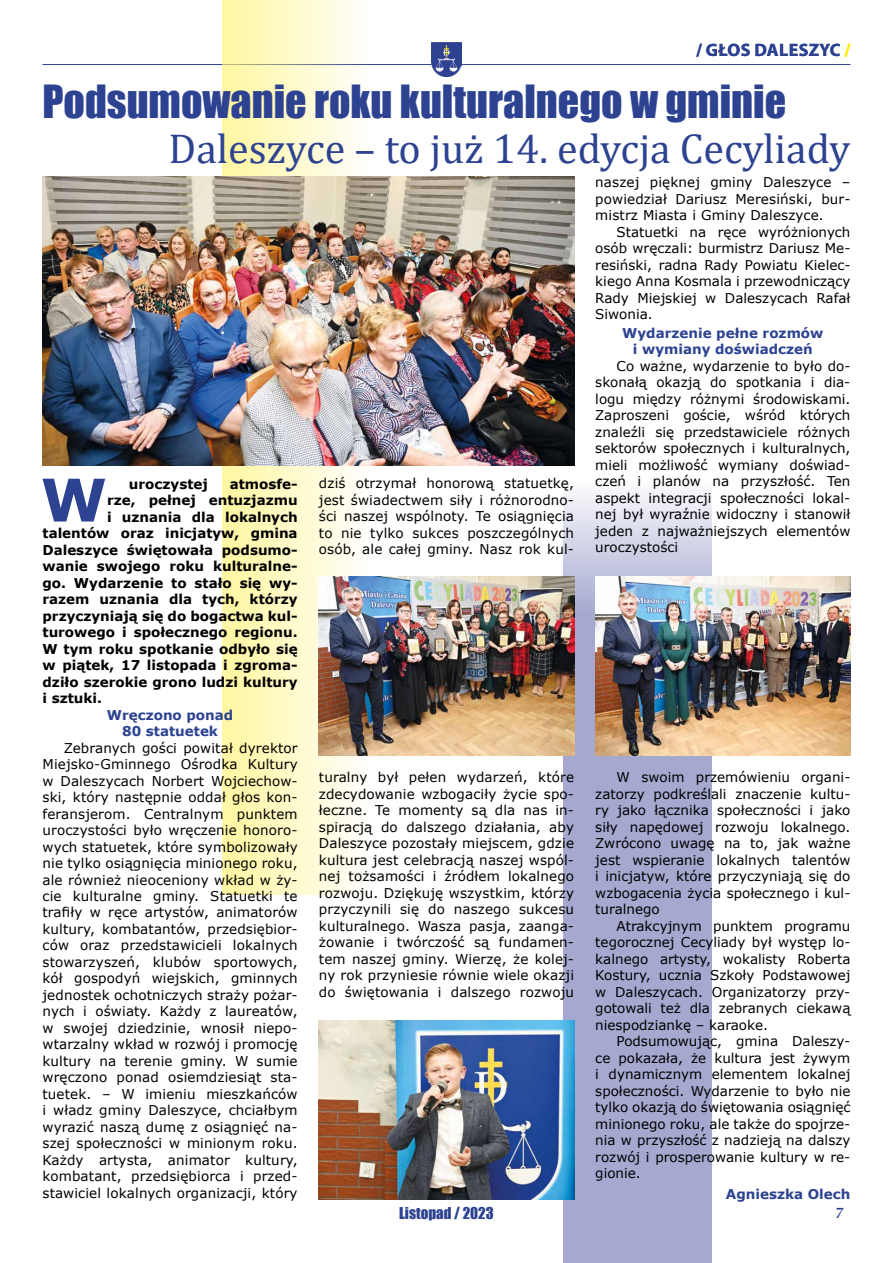
<style>
.page{position:relative;width:893px;height:1263px;background:#fff}
.page>*{position:absolute;margin:0;border:0;box-sizing:border-box;transform-origin:0 0}
.t1{font:700 58.95px "Verdana";color:#2d4391}
.t2{font:42px "Impact";color:#2d4391}
.t3{font:42px "Cambria";color:#2d4391}
.t4{font:700 18px "Myriad Pro";letter-spacing:.02em;color:#2d4391}
.t5{font:15px "Impact";color:#2d4391}
.t6{font:italic 700 15px "Palatino Linotype";color:#2d4391}
.t7{font:13.5px/16.5px "Verdana";color:#000;text-align:justify}
.t8{font:700 13.5px "Verdana";color:#000}
.t9{font:700 13.5px/16.5px "Verdana";color:#2d4391;text-align:center}
.s1{color:#ffed00}
</style>
<div class="page">
<hr style="left:43px;top:64px;width:807px;height:1px;background:#2d4391">
<img style="left:432px;top:43px;width:29px;height:34px">
<svg style="left:563px;top:493px;width:149px;height:770px;background:#acafd3"></svg>
<div style="left:223px;top:0;width:148px;height:895px;background:linear-gradient(to right,#fff69f,#fefdfc)"></div>
<img style="left:43px;top:177px;width:531px;height:288px">
<img style="left:319px;top:576px;width:255px;height:179px">
<img style="left:595px;top:576px;width:255px;height:179px">
<img style="left:319px;top:1020px;width:255px;height:179px">
<h3 class="t4" style="left:696px;top:38px;width:156px">/ GŁOS DALESZYC <span class="s1">/</span></h3>
<h2 class="t2" style="left:43px;top:69px;width:745px">Podsumowanie roku kulturalnego w gminie</h2>
<h2 class="t3" style="left:169px;top:124px;width:683px">Daleszyce – to już 14. edycja Cecyliady</h2>
<h1 class="t1" style="left:41px;top:458px;width:68px">W</h1>
<p class="t8" style="left:129px;top:474px;width:80px">uroczystej</p>
<p class="t8" style="left:230px;top:474px;width:69px">atmosfe-</p>
<p class="t8" style="left:107px;top:490px;width:192px">rze, pełnej entuzjazmu</p>
<p class="t8" style="left:107px;top:507px;width:192px">i uznania dla lokalnych</p>
<p class="t8" style="left:43px;top:523px;width:257px">talentów oraz inicjatyw, gmina</p>
<p class="t8" style="left:43px;top:540px;width:257px">Daleszyce świętowała podsumo-</p>
<p class="t8" style="left:43px;top:556px;width:257px">wanie swojego roku kulturalne-</p>
<p class="t8" style="left:43px;top:573px;width:257px">go. Wydarzenie to stało się wy-</p>
<p class="t8" style="left:43px;top:589px;width:257px">razem uznania dla tych, którzy</p>
<p class="t8" style="left:43px;top:606px;width:257px">przyczyniają się do bogactwa kul-</p>
<p class="t8" style="left:43px;top:622px;width:257px">turowego i społecznego regionu.</p>
<p class="t8" style="left:43px;top:639px;width:257px">W tym roku spotkanie odbyło się</p>
<p class="t8" style="left:43px;top:655px;width:257px">w piątek, 17 listopada i zgroma-</p>
<p class="t8" style="left:43px;top:672px;width:257px">dziło szerokie grono ludzi kultury</p>
<p class="t8" style="left:43px;top:688px;width:61px">i sztuki.</p>
<p class="t9" style="left:107px;top:706px;width:128px">Wręczono ponad<br>80 statuetek</p>
<p class="t7" style="left:43px;top:739px;width:257px;text-indent:21px">Zebranych gości powitał dyrektor Miejsko-Gminnego Ośrodka Kultury w Daleszycach N orbert Wojciechow&shy;ski, który następnie oddał głos kon&shy;feransjerom. Centralnym punktem uroczystości było wręczenie honoro&shy;wych statuetek, które symbolizowały nie tylko osiągnięcia minionego roku, ale również nieoceniony wkład w ży&shy;cie kulturalne gminy. Statuetki te trafiły w ręce artystów, animatorów kultury, kombatantów, przedsiębior&shy;ców oraz przedstawicieli lokalnych stowarzyszeń, klubów sportowych, kół gospodyń wiejskich, gminnych jednostek ochotniczych straży pożar&shy;nych i oświaty. Każdy z laureatów, w swojej dziedzinie, wnosił niepo&shy;wtarzalny wkład w rozwój i promocję kultury na terenie gminy. W sumie wręczono ponad osiemdziesiąt sta&shy;tuetek. – W imieniu mieszkańców i władz gminy Daleszyce, chciałbym wyrazić naszą dumę z osiągnięć na&shy;szej społeczności w minionym roku.<br>Każdy artysta, animator kultury, kombatant, przedsiębiorca i przed&shy;stawiciel lokalnych organizacji, który</p>
<p class="t7" style="left:319px;top:475px;width:257px">dziś otrzymał honorową statuetkę, jest świadectwem siły i różnorodno&shy;ści naszej wspólnoty. Te osiągnięcia to nie tylko sukces poszczególnych osób, ale całej gminy. N asz rok kul-</p>
<p class="t7" style="left:595px;top:174px;width:257px">naszej pięknej gminy Daleszyce – powiedział Dariusz Meresiński, bur&shy;mistrz Miasta i Gminy Daleszyce.</p>
<p class="t7" style="left:595px;top:223px;width:257px;text-indent:21px">Statuetki na ręce wyróżnionych osób wręczali: burmistrz Dariusz Me&shy;resiński, radna Rady Powiatu Kielec&shy;kiego Anna Kosmala i przewodniczący Rady Miejskiej w Daleszycach Rafał Siwonia.</p>
<p class="t9" style="left:622px;top:324px;width:203px">Wydarzenie pełne rozmów i wymiany doświadczeń</p>
<p class="t7" style="left:595px;top:357px;width:257px;text-indent:21px">Co ważne, wydarzenie to było do&shy;skonałą okazją do spotkania i dia&shy;logu między różnymi środowiskami.<br>Zaproszeni goście, wśród których znaleźli się przedstawiciele różnych sektorów społecznych i kulturalnych, mieli możliwość wymiany doświad&shy;czeń i planów na przyszłość. Ten aspekt integracji społeczności lokal&shy;nej był wyraźnie widoczny i stanowił jeden z najważniejszych elementów uroczystości</p>
<p class="t7" style="left:319px;top:769px;width:257px">turalny był pełen wydarzeń, które zdecydowanie wzbogaciły życie spo&shy;łeczne. Te momenty są dla nas in&shy;spiracją do dalszego działania, aby Daleszyce pozostały miejscem, gdzie kultura jest celebracją naszej wspól&shy;nej tożsamości i źródłem lokalnego rozwoju. Dziękuję wszystkim, którzy przyczynili się do naszego sukcesu kulturalnego. Wasza pasja, zaanga&shy;żowanie i twórczość są fundamen&shy;tem naszej gminy. Wierzę, że kolej&shy;ny rok przyniesie równie wiele okazji do świętowania i dalszego rozwoju</p>
<p class="t7" style="left:595px;top:769px;width:257px;text-indent:21px">W swoim przemówieniu organi&shy;zatorzy podkreślali znaczenie kultu&shy;ry jako łącznika społeczności i jako siły napędowej rozwoju lokalnego.<br>Zwrócono uwagę na to, jak ważne jest wspieranie lokalnych talentów i inicjatyw, które przyczyniają się do wzbogacenia życia społecznego i kul&shy;turalnego</p>
<p class="t7" style="left:595px;top:917px;width:257px;text-indent:21px">Atrakcyjnym punktem programu tegorocznej Cecyliady był występ lo&shy;kalnego artysty, wokalisty Roberta Kostury, ucznia Szkoły Podstawowej w Daleszycach. Organizatorzy przy&shy;gotowali też dla zebranych ciekawą niespodziankę – karaoke.</p>
<p class="t7" style="left:595px;top:1033px;width:257px;text-indent:21px">Podsumowując, gmina Daleszy&shy;ce pokazała, że kultura jest żywym i dynamicznym elementem lokalnej społeczności. Wydarzenie to było nie tylko okazją do świętowania osiągnięć minionego roku, ale także do spojrze&shy;nia w przyszłość z nadzieją na dalszy rozwój i prosperowanie kultury w re&shy;gionie.</p>
<p class="t9" style="left:726px;top:1185px;width:126px">Agnieszka Olech</p>
<p class="t5" style="left:399px;top:1202px;width:96px">Listopad / 2023</p>
<p class="t6" style="left:835px;top:1202px;width:9px">7</p>
</div>
